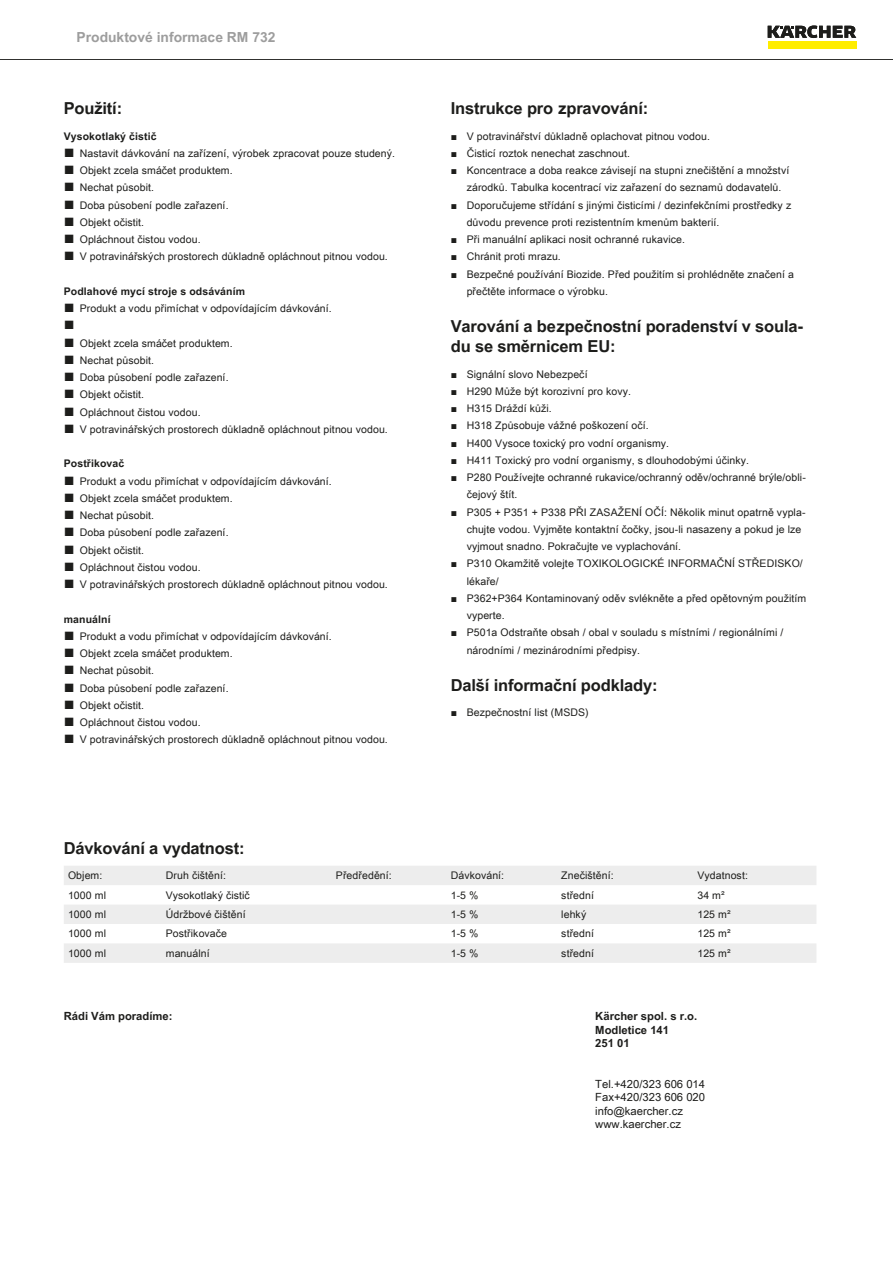
<style>
.page{position:relative;width:893px;height:1263px;background:#fff}
.page>*{position:absolute;margin:0;border:0;box-sizing:border-box;transform-origin:0 0}
.t1{font:18px "Arial";color:#1d1d1b}
.t2{font:700 16.5px/19.8px "Arial Unicode MS";letter-spacing:-.01em;color:#1d1d1b}
.t3{font:700 13.8px "Arial Unicode MS";color:#9d9d9d}
.t4{font:11.25px/13.5px "Arial Unicode MS";color:#1d1d1b}
.t5{font:700 11.25px/13.5px "Arial Unicode MS";color:#1d1d1b}
.t6{font:10.5px/17.2px "Arial Unicode MS";letter-spacing:.01em;color:#1d1d1b}
.t7{font:700 10.5px "Arial Unicode MS";letter-spacing:.01em;color:#1d1d1b}
.s1{font-family:"Arial";font-size:18px}
.s2{font-family:"Arial"}
</style>
<div class="page">
<hr style="left:0;top:59px;width:893px;height:1px;background:#1d1d1b">
<div style="left:768px;top:42px;width:88px;height:7px;background:#ffed00"></div>
<svg style="left:768px;top:26px;width:88px;height:12px"></svg>
<svg style="left:64px;top:866px;width:752px;height:97px;fill:#ededed"></svg>
<h3 class="t3" style="left:77px;top:27px;width:200px">Produktové informace RM 732</h3>
<h2 class="t2" style="left:64px;top:99px;width:60px">Použití:</h2>
<p class="t7" style="left:64px;top:128px;width:94px">Vysokotlaký čistič</p>
<p class="t6" style="left:64px;top:144px;width:333px"><span class="s1">■</span> Nastavit dávkování na zařízení, výrobek zpracovat pouze studený.</p>
<p class="t6" style="left:64px;top:162px;width:170px"><span class="s1">■</span> Objekt zcela smáčet produktem.</p>
<p class="t6" style="left:64px;top:179px;width:92px"><span class="s1">■</span> Nechat působit.</p>
<p class="t6" style="left:64px;top:196px;width:166px"><span class="s1">■</span> Doba působení podle zařazení.</p>
<p class="t6" style="left:64px;top:213px;width:82px"><span class="s1">■</span> Objekt očistit.</p>
<p class="t6" style="left:64px;top:231px;width:138px"><span class="s1">■</span> Opláchnout čistou vodou.</p>
<p class="t6" style="left:64px;top:248px;width:326px"><span class="s1">■</span> V potravinářských prostorech důkladně opláchnout pitnou vodou.</p>
<p class="t7" style="left:64px;top:283px;width:183px">Podlahové mycí stroje s odsáváním</p>
<p class="t6" style="left:64px;top:300px;width:270px"><span class="s1">■</span> Produkt a vodu přimíchat v odpovídajícím dávkování.</p>
<h1 class="t1" style="left:64px;top:311px;width:12px">■</h1>
<p class="t6" style="left:64px;top:334px;width:170px"><span class="s1">■</span> Objekt zcela smáčet produktem.</p>
<p class="t6" style="left:64px;top:351px;width:92px"><span class="s1">■</span> Nechat působit.</p>
<p class="t6" style="left:64px;top:369px;width:166px"><span class="s1">■</span> Doba působení podle zařazení.</p>
<p class="t6" style="left:64px;top:386px;width:82px"><span class="s1">■</span> Objekt očistit.</p>
<p class="t6" style="left:64px;top:403px;width:138px"><span class="s1">■</span> Opláchnout čistou vodou.</p>
<p class="t6" style="left:64px;top:420px;width:326px"><span class="s1">■</span> V potravinářských prostorech důkladně opláchnout pitnou vodou.</p>
<p class="t7" style="left:64px;top:456px;width:62px">Postřikovač</p>
<p class="t6" style="left:64px;top:472px;width:270px"><span class="s1">■</span> Produkt a vodu přimíchat v odpovídajícím dávkování.</p>
<p class="t6" style="left:64px;top:489px;width:170px"><span class="s1">■</span> Objekt zcela smáčet produktem.</p>
<p class="t6" style="left:64px;top:507px;width:92px"><span class="s1">■</span> Nechat působit.</p>
<p class="t6" style="left:64px;top:524px;width:166px"><span class="s1">■</span> Doba působení podle zařazení.</p>
<p class="t6" style="left:64px;top:541px;width:82px"><span class="s1">■</span> Objekt očistit.</p>
<p class="t6" style="left:64px;top:558px;width:138px"><span class="s1">■</span> Opláchnout čistou vodou.</p>
<p class="t6" style="left:64px;top:576px;width:326px"><span class="s1">■</span> V potravinářských prostorech důkladně opláchnout pitnou vodou.</p>
<p class="t7" style="left:64px;top:611px;width:48px">manuální</p>
<p class="t6" style="left:64px;top:627px;width:270px"><span class="s1">■</span> Produkt a vodu přimíchat v odpovídajícím dávkování.</p>
<p class="t6" style="left:64px;top:645px;width:170px"><span class="s1">■</span> Objekt zcela smáčet produktem.</p>
<p class="t6" style="left:64px;top:662px;width:92px"><span class="s1">■</span> Nechat působit.</p>
<p class="t6" style="left:64px;top:679px;width:166px"><span class="s1">■</span> Doba působení podle zařazení.</p>
<p class="t6" style="left:64px;top:696px;width:82px"><span class="s1">■</span> Objekt očistit.</p>
<p class="t6" style="left:64px;top:714px;width:138px"><span class="s1">■</span> Opláchnout čistou vodou.</p>
<p class="t6" style="left:64px;top:731px;width:326px"><span class="s1">■</span> V potravinářských prostorech důkladně opláchnout pitnou vodou.</p>
<h2 class="t2" style="left:451px;top:99px;width:199px">Instrukce pro zpravování:</h2>
<p class="t6" style="left:451px;top:127px;width:261px"><span class="s2">■</span> V potravinářství důkladně oplachovat pitnou vodou.</p>
<p class="t6" style="left:451px;top:144px;width:181px"><span class="s2">■</span> Čisticí roztok nenechat zaschnout.</p>
<p class="t6" style="left:467px;top:162px;width:324px;text-indent:-16px"><span class="s2">■</span> Koncentrace a doba reakce závisejí na stupni znečištění a množství zárodků. Tabulka kocentrací viz zařazení do seznamů dodavatelů.</p>
<p class="t6" style="left:467px;top:196px;width:326px;text-indent:-16px"><span class="s2">■</span> Doporučujeme střídání s jinými čisticími / dezinfekčními prostředky z důvodu prevence proti rezistentním kmenům bakterií.</p>
<p class="t6" style="left:451px;top:231px;width:236px"><span class="s2">■</span> Při manuální aplikaci nosit ochranné rukavice.</p>
<p class="t6" style="left:451px;top:248px;width:112px"><span class="s2">■</span> Chránit proti mrazu.</p>
<p class="t6" style="left:467px;top:265px;width:329px;text-indent:-16px"><span class="s2">■</span> Bezpečné používání Biozide. Před použitím si prohlédněte značení a přečtěte informace o výrobku.</p>
<h2 class="t2" style="left:451px;top:317px;width:354px">Varování a bezpečnostní poradenství v soula&shy;du se směrnicem EU:</h2>
<p class="t6" style="left:451px;top:365px;width:138px"><span class="s2">■</span> Signální slovo Nebezpečí</p>
<p class="t6" style="left:451px;top:382px;width:182px"><span class="s2">■</span> H290 Může být korozivní pro kovy.</p>
<p class="t6" style="left:451px;top:399px;width:103px"><span class="s2">■</span> H315 Dráždí kůži.</p>
<p class="t6" style="left:451px;top:417px;width:200px"><span class="s2">■</span> H318 Způsobuje vážné poškození očí.</p>
<p class="t6" style="left:451px;top:434px;width:220px"><span class="s2">■</span> H400 Vysoce toxický pro vodní organismy.</p>
<p class="t6" style="left:451px;top:451px;width:300px"><span class="s2">■</span> H411 Toxický pro vodní organismy, s dlouhodobými účinky.</p>
<p class="t6" style="left:467px;top:468px;width:341px;text-indent:-16px"><span class="s2">■</span> P280 Používejte ochranné rukavice/ochranný oděv/ochranné brýle/obli&shy;čejový štít.</p>
<p class="t6" style="left:467px;top:503px;width:340px;text-indent:-16px"><span class="s2">■</span> P305 + P351 + P338 PŘI ZASAŽENÍ OČÍ: Několik minut opatrně vypla&shy;chujte vodou. Vyjměte kontaktní čočky, jsou-li nasazeny a pokud je lze vyjmout snadno. Pokračujte ve vyplachování.</p>
<p class="t6" style="left:467px;top:555px;width:338px;text-indent:-16px"><span class="s2">■</span> P310 Okamžitě volejte TOXIKOLOGICKÉ INFORMAČNÍ STŘEDISKO/ lékaře/</p>
<p class="t6" style="left:467px;top:589px;width:341px;text-indent:-16px"><span class="s2">■</span> P362+P364 Kontaminovaný oděv svlékněte a před opětovným použitím vyperte.</p>
<p class="t6" style="left:467px;top:624px;width:318px;text-indent:-16px"><span class="s2">■</span> P501a Odstraňte obsah / obal v souladu s místními / regionálními / národními / mezinárodními předpisy.</p>
<h2 class="t2" style="left:451px;top:675px;width:208px">Další informační podklady:</h2>
<p class="t6" style="left:451px;top:704px;width:139px"><span class="s2">■</span> Bezpečnostní list (MSDS)</p>
<h2 class="t2" style="left:64px;top:838px;width:182px">Dávkování a vydatnost:</h2>
<p class="t6" style="left:68px;top:867px;width:36px">Objem:</p>
<p class="t6" style="left:166px;top:867px;width:62px">Druh čištění:</p>
<p class="t6" style="left:336px;top:867px;width:57px">Předředění:</p>
<p class="t6" style="left:451px;top:867px;width:55px">Dávkování:</p>
<p class="t6" style="left:561px;top:867px;width:54px">Znečištění:</p>
<p class="t6" style="left:697px;top:867px;width:52px">Vydatnost:</p>
<p class="t6" style="left:68px;top:886px;width:39px">1000 ml</p>
<p class="t6" style="left:166px;top:886px;width:86px">Vysokotlaký čistič</p>
<p class="t6" style="left:451px;top:886px;width:29px">1-5 %</p>
<p class="t6" style="left:561px;top:886px;width:34px">střední</p>
<p class="t6" style="left:697px;top:886px;width:29px">34 m²</p>
<p class="t6" style="left:68px;top:905px;width:39px">1000 ml</p>
<p class="t6" style="left:166px;top:905px;width:81px">Údržbové čištění</p>
<p class="t6" style="left:451px;top:905px;width:29px">1-5 %</p>
<p class="t6" style="left:561px;top:905px;width:26px">lehký</p>
<p class="t6" style="left:697px;top:905px;width:35px">125 m²</p>
<p class="t6" style="left:68px;top:925px;width:39px">1000 ml</p>
<p class="t6" style="left:166px;top:925px;width:63px">Postřikovače</p>
<p class="t6" style="left:451px;top:925px;width:29px">1-5 %</p>
<p class="t6" style="left:561px;top:925px;width:34px">střední</p>
<p class="t6" style="left:697px;top:925px;width:35px">125 m²</p>
<p class="t6" style="left:68px;top:944px;width:39px">1000 ml</p>
<p class="t6" style="left:166px;top:944px;width:45px">manuální</p>
<p class="t6" style="left:451px;top:944px;width:29px">1-5 %</p>
<p class="t6" style="left:561px;top:944px;width:34px">střední</p>
<p class="t6" style="left:697px;top:944px;width:35px">125 m²</p>
<p class="t5" style="left:64px;top:1010px;width:110px">Rádi Vám poradíme:</p>
<p class="t5" style="left:595px;top:1010px;width:103px">Kärcher spol. s r.o.<br>Modletice 141<br>251 01</p>
<p class="t4" style="left:595px;top:1077px;width:111px">Tel.+420/323 606 014<br>Fax+420/323 606 020 info@kaercher.cz www.kaercher.cz</p>
</div>
